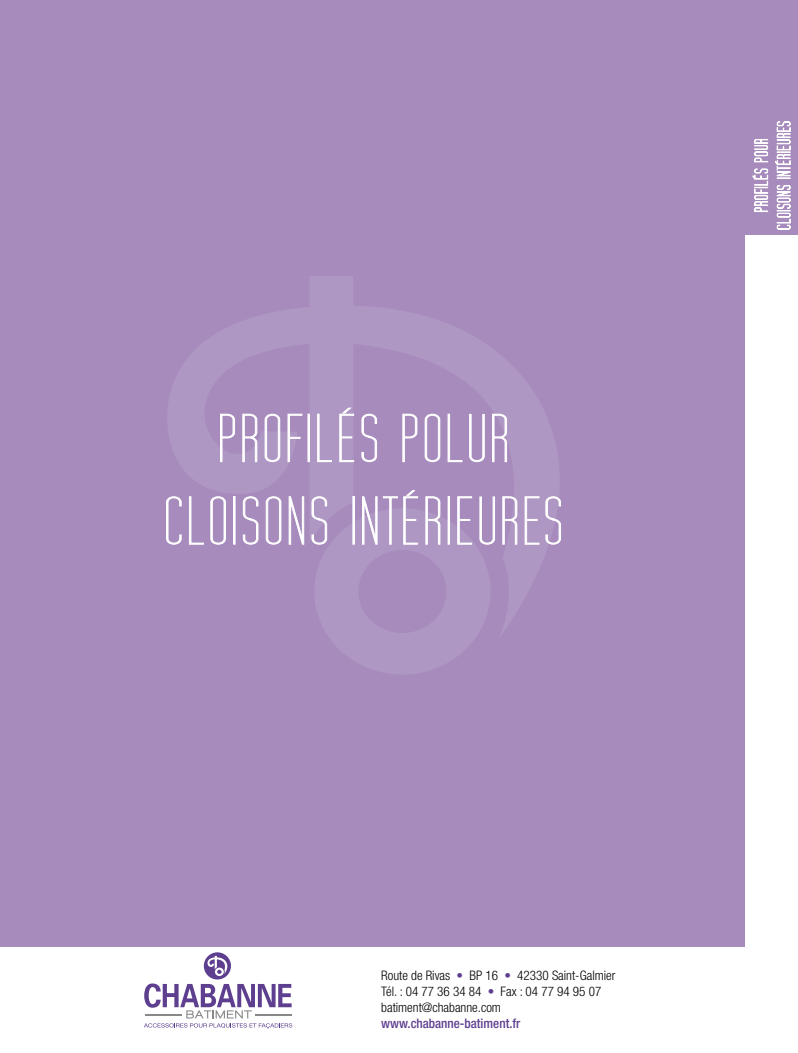
<style>
.page{position:relative;width:798px;height:1053px;background:#fff}
.page>*{position:absolute;margin:0;border:0;box-sizing:border-box;transform-origin:0 0}
.t1{font:68.75px/82.5px "Tall Films Expanded";letter-spacing:.02em;color:#fff;text-align:center}
.t2{font:300 condensed 13.12px/16px "Helvetica Neue LT Std";color:#000}
.t3{font:500 condensed 13.12px "Helvetica Neue LT Std";color:#5e3f8f}
.s1{color:#5e3f8f}
</style>
<div class="page">
<div style="left:735px;top:0;width:62px;height:234px;background:#a78bbc"></div>
<svg style="left:752px;top:121px;width:39px;height:109px"></svg>
<div style="left:0;top:0;width:744px;height:946px;background:#a78bbc"></div>
<svg style="left:168px;top:277px;width:391px;height:397px"></svg>
<svg style="left:144px;top:952px;width:148px;height:76px"></svg>
<hr style="left:255px;top:1014px;width:36px;height:1px;background:#87888a">
<hr style="left:145px;top:1014px;width:37px;height:1px;background:#87888a">
<svg style="left:220px;top:413px;width:15px;height:49px"></svg>
<svg style="left:242px;top:413px;width:15px;height:49px"></svg>
<svg style="left:264px;top:413px;width:16px;height:49px"></svg>
<svg style="left:287px;top:413px;width:15px;height:49px"></svg>
<div style="left:307px;top:414px;width:2px;height:48px;border:1px solid #fff"></div>
<svg style="left:317px;top:413px;width:15px;height:49px"></svg>
<svg style="left:339px;top:407px;width:15px;height:55px"></svg>
<svg style="left:361px;top:413px;width:16px;height:49px"></svg>
<svg style="left:402px;top:413px;width:15px;height:49px"></svg>
<svg style="left:424px;top:413px;width:16px;height:49px"></svg>
<svg style="left:447px;top:413px;width:15px;height:49px"></svg>
<svg style="left:468px;top:413px;width:17px;height:49px"></svg>
<svg style="left:491px;top:413px;width:16px;height:49px"></svg>
<svg style="left:166px;top:496px;width:16px;height:49px"></svg>
<svg style="left:189px;top:496px;width:15px;height:49px"></svg>
<svg style="left:210px;top:496px;width:16px;height:49px"></svg>
<div style="left:233px;top:496px;width:2px;height:48px;border:1px solid #fff"></div>
<svg style="left:242px;top:496px;width:16px;height:49px"></svg>
<svg style="left:265px;top:496px;width:16px;height:49px"></svg>
<svg style="left:288px;top:496px;width:16px;height:49px"></svg>
<svg style="left:311px;top:496px;width:16px;height:49px"></svg>
<div style="left:352px;top:496px;width:2px;height:48px;border:1px solid #fff"></div>
<svg style="left:361px;top:489px;width:57px;height:56px"></svg>
<svg style="left:425px;top:496px;width:15px;height:49px"></svg>
<div style="left:447px;top:496px;width:2px;height:48px;border:1px solid #fff"></div>
<svg style="left:457px;top:496px;width:15px;height:49px"></svg>
<svg style="left:479px;top:496px;width:16px;height:49px"></svg>
<svg style="left:502px;top:496px;width:15px;height:49px"></svg>
<svg style="left:524px;top:496px;width:15px;height:49px"></svg>
<svg style="left:545px;top:496px;width:16px;height:49px"></svg>
<h1 class="t1" style="left:163px;top:399px;width:402px">PROFILÉS POLUR<br>CLOISONS INTÉRIEURES</h1>
<p class="t2" style="left:381px;top:966px;width:235px">Route de Rivas <span class="s1">•</span> BP 16 <span class="s1">•</span> 42330 Saint-Galmier<br>Tél. : 04 77 36 34 84 <span class="s1">•</span> Fax : 04 77 94 95 07 batiment@chabanne.com</p>
<p class="t3" style="left:381px;top:1015px;width:140px">www.chabanne-batiment.fr</p>
</div>
